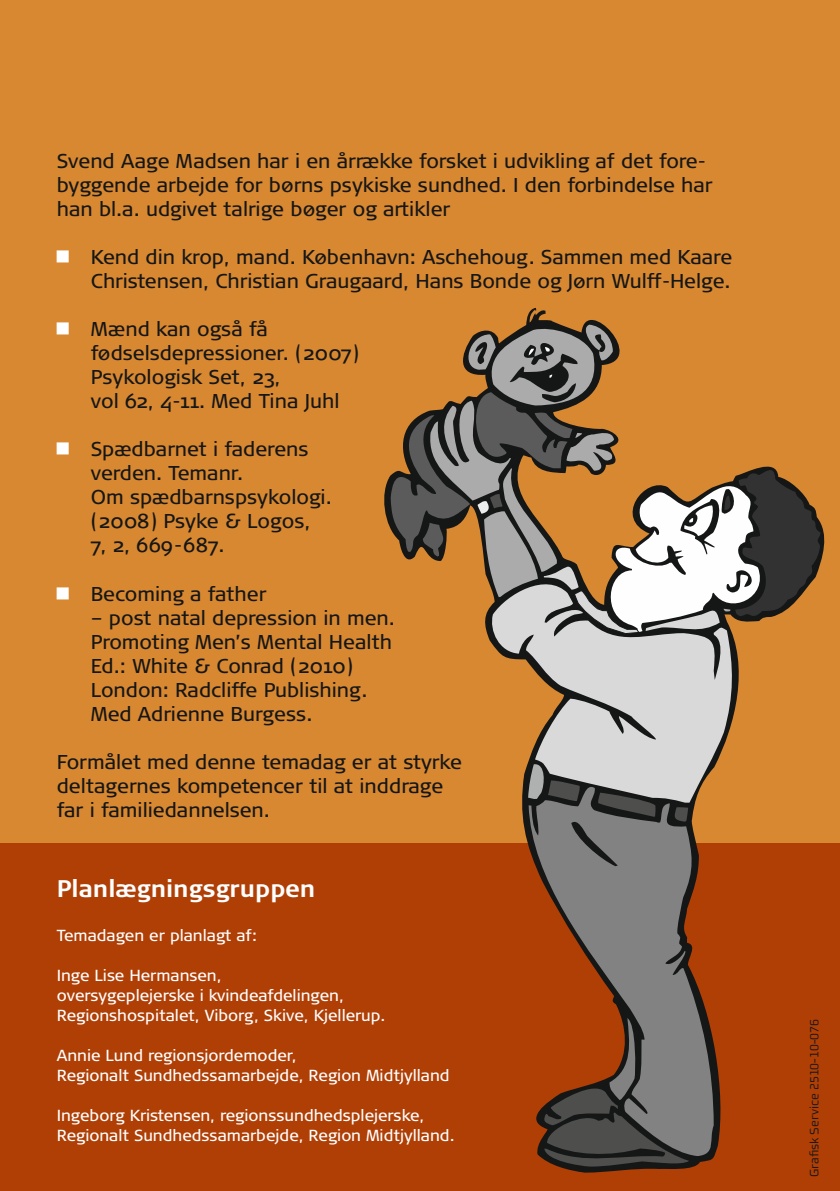
<style>
.page{position:relative;width:840px;height:1191px;background:#fff}
.page>*{position:absolute;margin:0;border:0;box-sizing:border-box;transform-origin:0 0}
.rubrik{font:700 24px "Signa Normal";color:#fff}
.brod{font:20px/24px "Signa Normal";color:#151616}
.brod-2{font:16px "Signa Normal";color:#fff}
.t1{font:12px "midtsans";color:#151616}
</style>
<div class="page">
<div style="left:0;top:0;width:839px;height:1191px;background:#d88831"></div>
<div style="left:0;top:843px;width:839px;height:348px;background:#b03f06"></div>
<svg style="left:384px;top:307px;width:441px;height:865px"></svg>
<svg style="left:528px;top:802px;width:188px;height:354px;fill:#818281"></svg>
<svg style="left:542px;top:1018px;width:146px;height:148px"></svg>
<svg style="left:672px;top:807px;width:15px;height:14px"></svg>
<svg style="left:488px;top:634px;width:245px;height:168px;fill:#d9d9da"></svg>
<svg style="left:528px;top:763px;width:127px;height:103px;background:#7a7a79"></svg>
<svg style="left:390px;top:325px;width:430px;height:309px"></svg>
<p class="brod" style="left:57px;top:150px;width:657px">Svend Aage Madsen har i en årrække forsket i udvikling af det fore&shy;byggende arbejde for børns psykiske sundhed. I den forbindelse har han bl.a. udgivet talrige bøger og artikler</p>
<p class="brod" style="left:91px;top:246px;width:642px">Kend din krop, mand. København: Aschehoug. Sammen med Kaare<br>Christensen, Christian Graugaard, Hans Bonde og Jørn Wulff-Helge.</p>
<p class="brod" style="left:91px;top:318px;width:270px">Mænd kan også få fødselsdepressioner. (2007)<br>Psykologisk Set, 23,<br>vol 62, 4-11. Med Tina Juhl</p>
<p class="brod" style="left:91px;top:438px;width:242px">Spædbarnet i faderens verden. Temanr.<br>Om spædbarnspsykologi. (2008) Psyke &amp; Logos,<br>7, 2, 669- 687.</p>
<p class="brod" style="left:91px;top:582px;width:177px">Becoming a father</p>
<p class="brod" style="left:91px;top:606px;width:305px">– post natal depression in men.<br>Promoting Men’s Mental Health<br>Ed.: White &amp; Conrad (2010)<br>London: Radcliffe Publishing.<br>Med Adrienne Burgess.</p>
<p class="brod" style="left:57px;top:750px;width:406px">Formålet med denne temadag er at styrke</p>
<p class="brod" style="left:57px;top:774px;width:388px">deltagernes kompetencer til at inddrage</p>
<p class="brod" style="left:57px;top:798px;width:214px">far i familiedannelsen.</p>
<p class="rubrik" style="left:57px;top:873px;width:260px">Planlægningsgruppen</p>
<p class="brod-2" style="left:57px;top:925px;width:202px">Temadagen er planlagt af:</p>
<p class="brod-2" style="left:57px;top:965px;width:166px">Inge Lise Hermansen,</p>
<p class="brod-2" style="left:57px;top:985px;width:288px">oversygeplejerske i kvindeafdelingen,</p>
<p class="brod-2" style="left:57px;top:1005px;width:330px">Regionshospitalet, Viborg, Skive, Kjellerup.</p>
<p class="brod-2" style="left:57px;top:1045px;width:241px">Annie Lund regionsjordemoder,</p>
<p class="brod-2" style="left:57px;top:1065px;width:394px">Regionalt Sundhedssamarbejde, Region Midtjylland</p>
<p class="brod-2" style="left:57px;top:1105px;width:369px">Ingeborg Kristensen, regionssundhedsplejerske,</p>
<p class="brod-2" style="left:57px;top:1125px;width:399px">Regionalt Sundhedssamarbejde, Region Midtjylland.</p>
<p class="t1" style="left:807px;top:1177px;width:159px;rotate:-90deg">Grafisk Service 2510-10-076</p>
</div>
